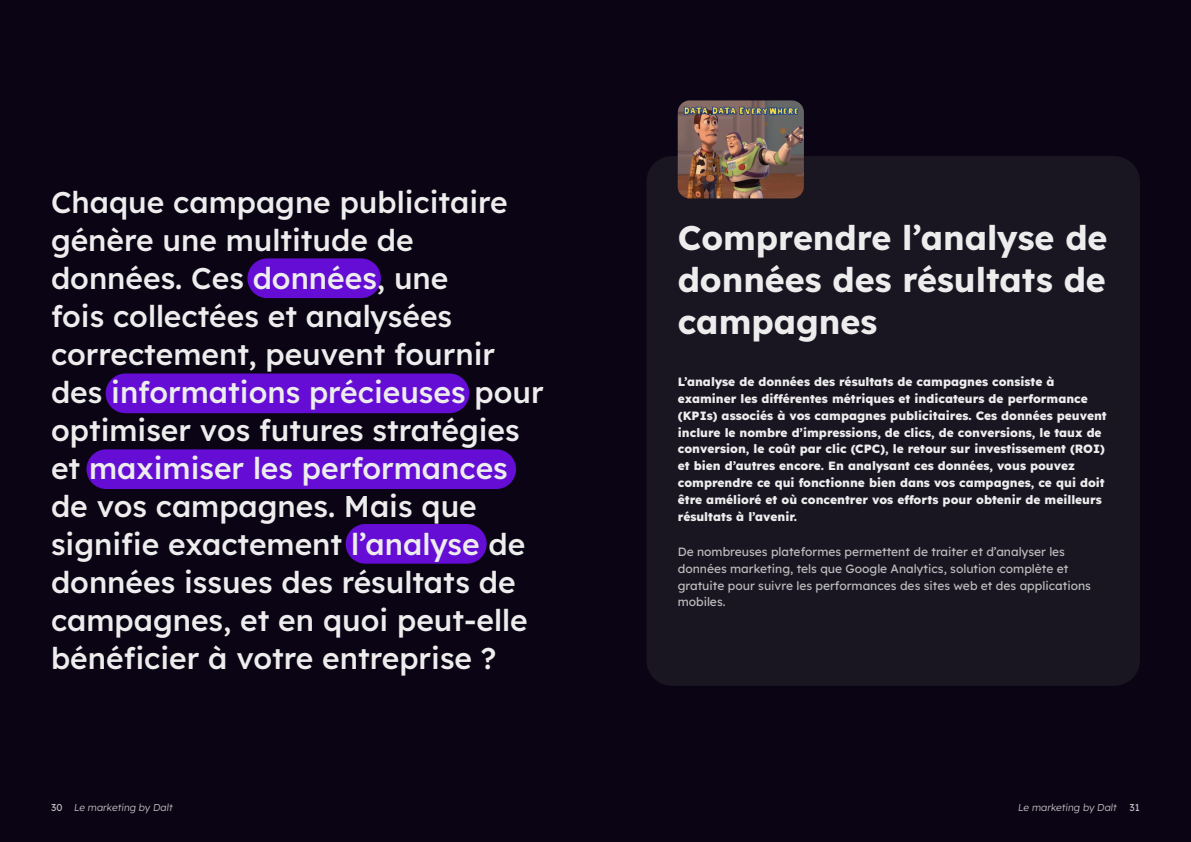
<style>
.page{position:relative;width:1191px;height:842px;background:#fff}
.page>*{position:absolute;margin:0;border:0;box-sizing:border-box;transform-origin:0 0}
.t1{font:700 34px/42px "Lexend";color:#ededed;text-align:justify}
.t2{font:500 30px/38px "Lexend";color:#ededed}
.t3{font:800 12px/16.8px "Lexend";color:#ededed}
.t4{font:12px/16.8px "Lexend";color:#bdbdbd}
.t5{font:300 10px "Lexend";color:#bdbdbd}
.s1{font-weight:400}
</style>
<div class="page">
<div style="left:0;top:0;width:595px;height:842px;background:#0b0414"></div>
<div style="left:595px;top:0;width:596px;height:842px;background:#0b0414"></div>
<div style="left:646px;top:156px;width:494px;height:530px;background:#191622;border-radius:26px"></div>
<div style="left:247px;top:258px;width:134px;height:40px;background:#650dd4;border-radius:20px"></div>
<div style="left:86px;top:449px;width:430px;height:40px;background:#650dd4;border-radius:20px"></div>
<div style="left:345px;top:524px;width:141px;height:40px;background:#650dd4;border-radius:20px"></div>
<div style="left:106px;top:373px;width:363px;height:40px;background:#650dd4;border-radius:20px"></div>
<img style="left:677px;top:100px;width:127px;height:98px">
<p class="t2" style="left:51px;top:181px;width:494px">Chaque campagne publicitaire génère une multitude de données. Ces données, une<br>fois collectées et analysées correctement, peuvent fournir des informations précieuses pour optimiser vos futures stratégies et maximiser les performances de vos campagnes. Mais que signifie exactement l’analyse de données issues des résultats de campagnes, et en quoi peut-elle bénéficier à votre entreprise ?</p>
<h1 class="t1" style="left:677px;top:215px;width:431px">Comprendre l’analyse de données des résultats de campagnes</h1>
<p class="t3" style="left:678px;top:373px;width:430px">L’analyse de données des résultats de campagnes consiste à examiner les différentes métriques et indicateurs de performance (KPIs) associés à vos campagnes publicitaires. Ces données peuvent inclure le nombre d’impressions, de clics, de conversions, le taux de conversion, le coût par clic (CPC), le retour sur investissement (ROI) et bien d’autres encore. En analysant ces données, vous pouvez comprendre ce qui fonctionne bien dans vos campagnes, ce qui doit être amélioré et où concentrer vos efforts pour obtenir de meilleurs résultats à l’avenir.</p>
<p class="t4" style="left:677px;top:543px;width:415px">De nombreuses plateformes permettent de traiter et d’analyser les données marketing, tels que Google Analytics, solution complète et gratuite pour suivre les performances des sites web et des applications mobiles.</p>
<p class="t5" style="left:51px;top:800px;width:124px"><span class="s1">3 0</span> Le marketing by Dalt</p>
<p class="t5" style="left:1017px;top:800px;width:124px">Le marketing by Dalt <span class="s1">3 1</span></p>
</div>
